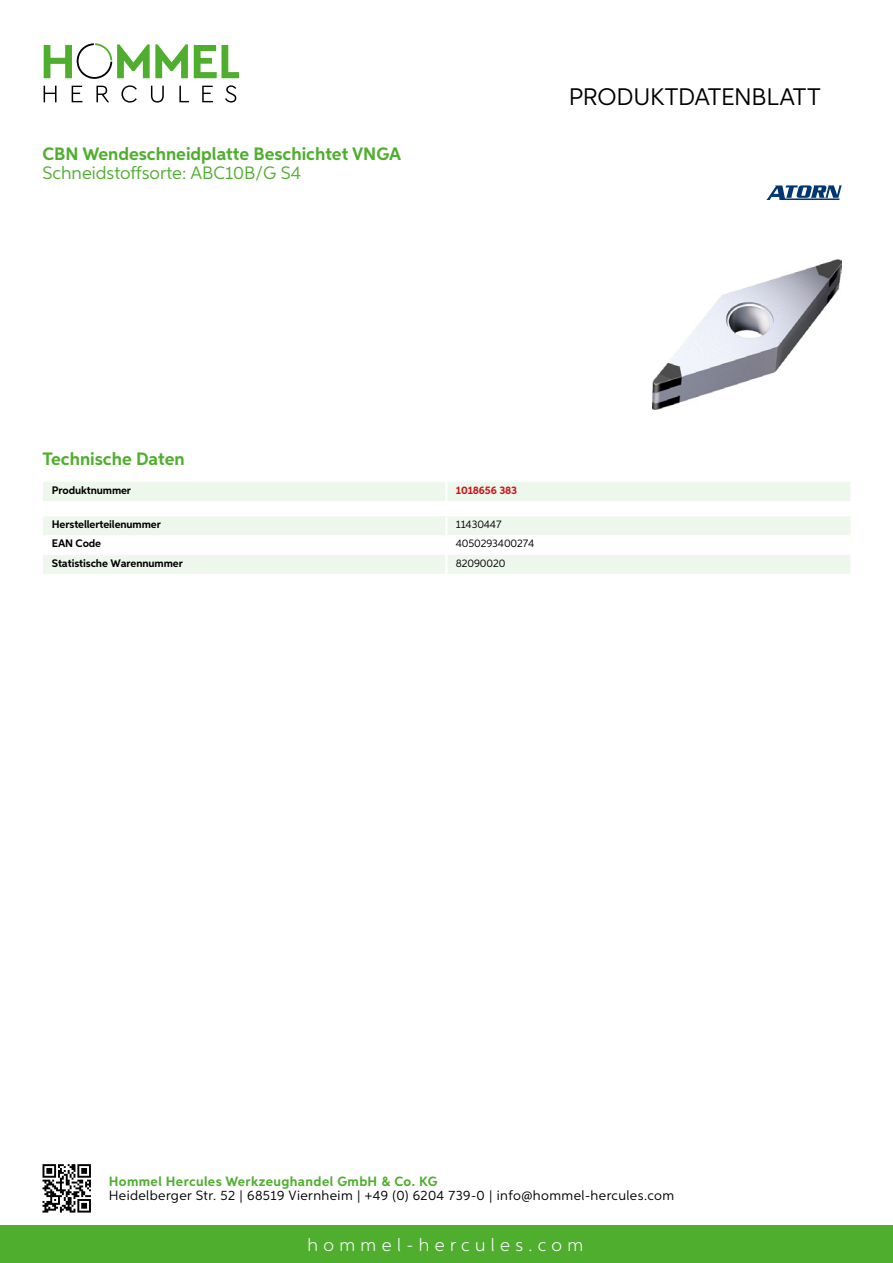
<style>
.page{position:relative;width:893px;height:1263px;background:#fff}
.page>*{position:absolute;margin:0;border:0;box-sizing:border-box;transform-origin:0 0}
.t1{font:24px "Aspira";letter-spacing:-.01em;color:#000}
.t2{font:700 18px "Aspira";color:#50ae2f}
.t3{font:18px "Aspira";color:#50ae2f}
.t4{font:300 18px "Aspira";letter-spacing:.3em;color:#fff}
.t5{font:13.5px "Aspira";letter-spacing:.03em;color:#000}
.t6{font:700 13.5px "Aspira";letter-spacing:.03em;color:#50ae2f}
.t7{font:700 10.95px "Aspira";letter-spacing:-.01em;color:#000}
.t8{font:10.95px "Aspira";letter-spacing:-.01em;color:#000}
.t9{font:700 10.95px "Aspira";letter-spacing:-.01em;color:#cd1013}
</style>
<div class="page">
<div style="left:0;top:1226px;width:893px;height:37px;background:#50ae2f"></div>
<svg style="left:43px;top:1164px;width:48px;height:48px"></svg>
<svg style="left:194px;top:45px;width:45px;height:33px"></svg>
<svg style="left:44px;top:43px;width:144px;height:36px"></svg>
<svg style="left:44px;top:86px;width:13px;height:16px"></svg>
<svg style="left:72px;top:86px;width:10px;height:16px"></svg>
<svg style="left:96px;top:86px;width:13px;height:16px"></svg>
<svg style="left:121px;top:85px;width:16px;height:18px"></svg>
<svg style="left:151px;top:86px;width:13px;height:17px"></svg>
<svg style="left:179px;top:86px;width:10px;height:16px"></svg>
<svg style="left:202px;top:86px;width:11px;height:16px"></svg>
<svg style="left:225px;top:85px;width:11px;height:18px"></svg>
<div style="left:43px;top:482px;width:807px;height:19px;background:#eef7eb"></div>
<hr style="left:445px;top:482px;width:3px;height:19px;background:#fff">
<svg style="left:43px;top:516px;width:807px;height:58px"></svg>
<hr style="left:445px;top:555px;width:3px;height:19px;background:#fff">
<img style="left:653px;top:259px;width:189px;height:150px">
<svg style="left:766px;top:185px;width:76px;height:15px"></svg>
<h2 class="t2" style="left:43px;top:142px;width:360px">CBN Wendeschneidplatte Beschichtet VNGA</h2>
<h2 class="t3" style="left:43px;top:162px;width:260px">Schneidstoffsorte: ABC10B/G S4</h2>
<h1 class="t1" style="left:569px;top:82px;width:253px">Produktdatenblatt</h1>
<h2 class="t2" style="left:43px;top:448px;width:144px">Technische Daten</h2>
<p class="t7" style="left:52px;top:483px;width:81px">Produktnummer</p>
<p class="t9" style="left:456px;top:483px;width:63px">1018656 383</p>
<p class="t7" style="left:52px;top:518px;width:111px">Herstellerteilenummer</p>
<p class="t8" style="left:456px;top:518px;width:47px">11430447</p>
<p class="t7" style="left:52px;top:537px;width:51px">EAN Code</p>
<p class="t8" style="left:456px;top:537px;width:80px">4050293400274</p>
<p class="t7" style="left:52px;top:556px;width:132px">Statistische Warennummer</p>
<p class="t8" style="left:456px;top:556px;width:51px">82090020</p>
<p class="t6" style="left:109px;top:1172px;width:330px">Hommel Hercules Werkzeughandel GmbH &amp; Co. KG</p>
<p class="t5" style="left:109px;top:1187px;width:567px">Heidelberger Str. 52 | 68519 Viernheim | +49 (0) 6204 739-0 | info@hommel-hercules.com</p>
<h2 class="t4" style="left:307px;top:1234px;width:277px">hommel-hercules.com</h2>
</div>
